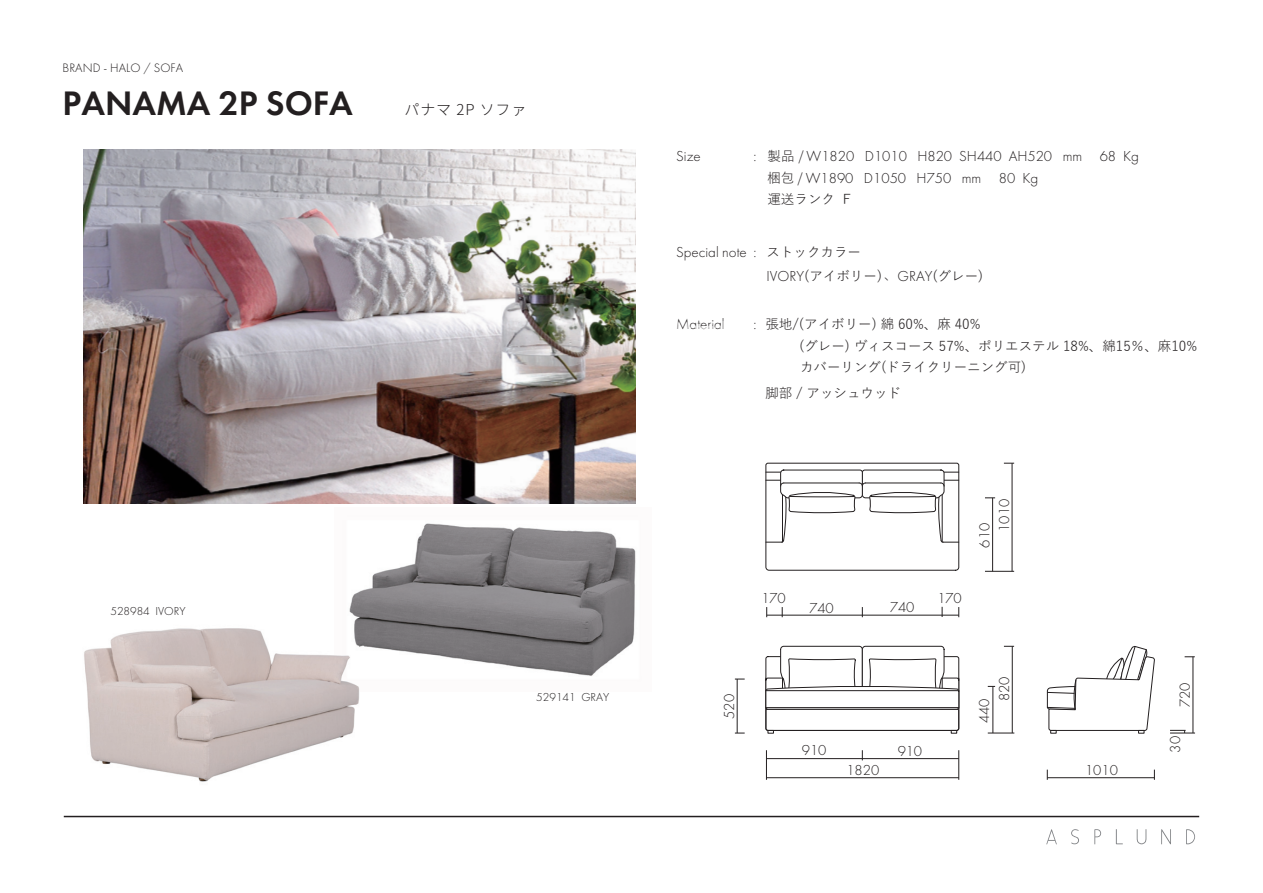
<style>
.page{position:relative;width:1263px;height:893px;background:#fff}
.page>*{position:absolute;margin:0;border:0;box-sizing:border-box;transform-origin:0 0}
.t1{font:600 35.25px "Futura PT";color:#231f20}
.t2{font:300 15px/21.6px "Futura PT";color:#231f20}
.t3{font:300 15px "Noto Sans CJ Kkr";letter-spacing:.06em;color:#231f20}
.t4{font:300 15px "Futura PT";color:#fff}
.t5{font:13.5px/21px "Yu Gothic";color:#231f20}
.t6{font:300 12.75px "Futura PT";color:#231f20}
.t7{font:300 12px "Futura PT";color:#231f20}
.s1{font-family:"Yu Gothic";font-weight:400;font-size:13.5px}
.s2{font-family:"Noto Sans CJ Kkr";font-size:13.5px}
.s3{font-family:"Futura PT";font-weight:300;font-size:15px}
.s4{font-family:"Noto Sans CJ Kkr";font-weight:300;font-size:12px}
</style>
<div class="page">
<svg style="left:1046px;top:829px;width:11px;height:15px"></svg>
<svg style="left:1071px;top:829px;width:8px;height:15px"></svg>
<svg style="left:1137px;top:829px;width:9px;height:15px"></svg>
<svg style="left:1094px;top:829px;width:7px;height:15px"></svg>
<svg style="left:1116px;top:829px;width:7px;height:15px"></svg>
<svg style="left:1161px;top:829px;width:10px;height:15px"></svg>
<svg style="left:1186px;top:829px;width:9px;height:15px"></svg>
<hr style="left:64px;top:816px;width:1135px;height:1px;background:#231f20">
<img style="left:84px;top:150px;width:551px;height:353px">
<hr style="left:766px;top:777px;width:193px;height:1px;background:#231f20">
<hr style="left:766px;top:758px;width:193px;height:1px;background:#231f20">
<hr style="left:958px;top:750px;width:1px;height:30px;background:#231f20">
<hr style="left:766px;top:750px;width:1px;height:30px;background:#231f20">
<hr style="left:1047px;top:777px;width:107px;height:1px;background:#231f20">
<hr style="left:767px;top:615px;width:192px;height:1px;background:#231f20">
<hr style="left:1012px;top:646px;width:1px;height:87px;background:#231f20">
<svg style="left:988px;top:733px;width:26px;height:1px"></svg>
<hr style="left:1012px;top:463px;width:1px;height:108px;background:#231f20">
<svg style="left:985px;top:571px;width:29px;height:1px"></svg>
<hr style="left:993px;top:686px;width:1px;height:47px;background:#231f20">
<hr style="left:992px;top:498px;width:1px;height:73px;background:#231f20">
<img style="left:63px;top:628px;width:325px;height:190px">
<img style="left:334px;top:523px;width:302px;height:168px">
<hr style="left:737px;top:679px;width:1px;height:54px;background:#231f20">
<svg style="left:765px;top:645px;width:195px;height:89px"></svg>
<hr style="left:766px;top:690px;width:193px;height:1px;background:#231f20">
<hr style="left:766px;top:707px;width:193px;height:1px;background:#231f20">
<svg style="left:1046px;top:646px;width:109px;height:88px"></svg>
<svg style="left:765px;top:462px;width:195px;height:109px"></svg>
<hr style="left:1193px;top:657px;width:1px;height:76px;background:#231f20">
<svg style="left:1170px;top:730px;width:25px;height:4px"></svg>
<p class="t6" style="left:63px;top:61px;width:122px">BRAND - HALO / SOFA</p>
<h1 class="t1" style="left:63px;top:81px;width:292px">PANAMA 2P SOFA</h1>
<p class="t3" style="left:404px;top:101px;width:123px">パナマ 2P ソファ</p>
<p class="t7" style="left:110px;top:604px;width:77px">528984 IVORY</p>
<p class="t7" style="left:536px;top:690px;width:75px">529141 GRAY</p>
<p class="t2" style="left:676px;top:146px;width:26px">Size</p>
<p class="t2" style="left:753px;top:146px;width:5px">:</p>
<p class="t2" style="left:767px;top:146px;width:373px"><span class="s1">製品</span> <span class="s2">/</span> W1820 D1010 H820 SH440 AH520 mm 68 Kg<span class="s1">梱包</span> <span class="s2">/</span> W1890 D1050 H750 mm 80 Kg</p>
<p class="t5" style="left:767px;top:187px;width:85px">運送ランク F</p>
<p class="t2" style="left:676px;top:242px;width:82px">Special note :</p>
<p class="t5" style="left:767px;top:240px;width:96px">ストックカラー</p>
<p class="t5" style="left:766px;top:264px;width:218px"><span class="s3">IVORY</span>(アイボリー) <span class="s4">、</span><span class="s3">GRAY</span>(グレー)</p>
<p class="t2" style="left:676px;top:314px;width:50px">Material</p>
<p class="t5" style="left:753px;top:312px;width:229px"><span class="s3">:</span> 張地/(アイボリー) 綿 60%、麻 40%</p>
<p class="t4" style="left:792px;top:318px;width:5px">:</p>
<p class="t5" style="left:800px;top:334px;width:399px;text-indent:-35px">　　 (グレー) ヴィスコース 57%、ポリエステル 18%、綿15％、麻10%カバーリング(ドライクリーニング可)</p>
<p class="t5" style="left:765px;top:381px;width:137px">脚部 / アッシュウッド</p>
<p class="t2" style="left:718px;top:719px;width:26px;rotate:-90deg">520</p>
<p class="t2" style="left:974px;top:548px;width:26px;rotate:-90deg">610</p>
<p class="t2" style="left:993px;top:532px;width:34px;rotate:-90deg">1010</p>
<p class="t2" style="left:761px;top:587px;width:26px">170</p>
<p class="t2" style="left:937px;top:587px;width:26px">170</p>
<p class="t2" style="left:890px;top:596px;width:26px">740</p>
<p class="t2" style="left:809px;top:597px;width:26px">740</p>
<p class="t2" style="left:802px;top:739px;width:26px">910</p>
<p class="t2" style="left:898px;top:740px;width:26px">910</p>
<p class="t2" style="left:973px;top:723px;width:26px;rotate:-90deg">440</p>
<p class="t2" style="left:993px;top:701px;width:26px;rotate:-90deg">820</p>
<p class="t2" style="left:846px;top:759px;width:34px">1820</p>
<p class="t2" style="left:1085px;top:759px;width:34px">1010</p>
<p class="t2" style="left:1174px;top:707px;width:26px;rotate:-90deg">720</p>
<p class="t2" style="left:1164px;top:752px;width:18px;rotate:-90deg">30</p>
</div>
